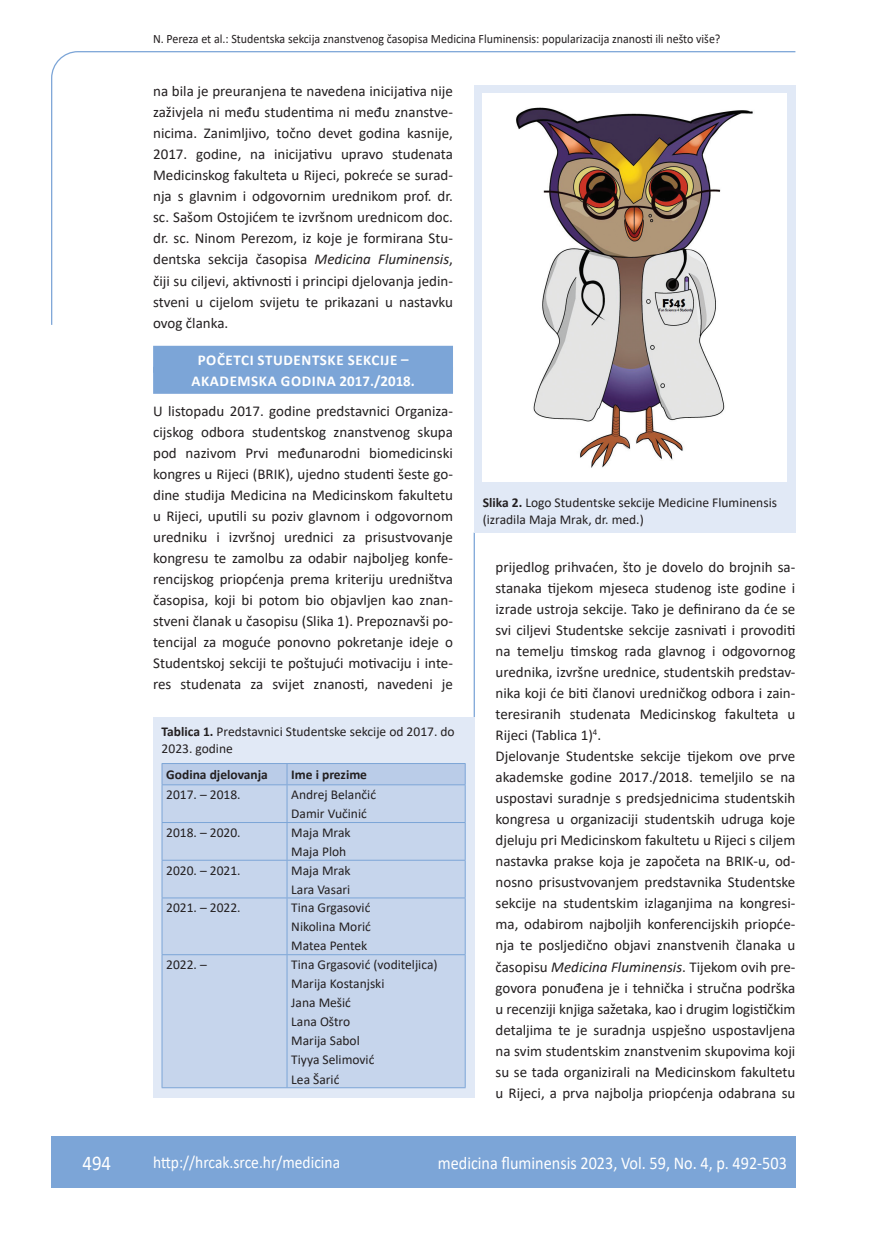
<style>
.page{position:relative;width:872px;height:1234px;background:#fff}
.page>*{position:absolute;margin:0;border:0;box-sizing:border-box;transform-origin:0 0}
.t1{font:21px "Calibri";color:#fff;scale:.9 1}
.t2{font:18px "Calibri";color:#fff;scale:.9 1}
.t3{font:17.25px "Calibri";color:#fff;scale:.9 1}
.osnovni_tekst{font:15px/21px "Calibri";color:#231f20;text-align:justify}
.naslov_ruler{font:700 15px "Calibri";letter-spacing:.04em;color:#fff}
.tablica{font:13.5px "Calibri";color:#231f20}
.potpis_slika{font:13.5px/16.5px "Calibri";color:#231f20}
.tablica-2{font:700 13.5px "Calibri";color:#231f20}
.glava{font:12.75px "Calibri";color:#231f20;scale:.94 1}
.s1{font-style:italic}
.s2{font-weight:700}
</style>
<div class="page">
<svg style="left:51px;top:51px;width:745px;height:275px"></svg>
<hr style="left:473px;top:532px;width:2px;height:185px;background:#7ca5d7">
<div style="left:51px;top:1135px;width:744px;height:51px;background:#7ca5d7"></div>
<div style="left:153px;top:346px;width:300px;height:27px;background:#7ca5d7"></div>
<div style="left:153px;top:367px;width:300px;height:27px;background:#7ca5d7"></div>
<div style="left:153px;top:717px;width:321px;height:380px;background:#e1e9f6"></div>
<div style="left:163px;top:785px;width:302px;height:302px;background:#c6d5ec"></div>
<div style="left:162px;top:763px;width:304px;height:21px;background:#bacce8"></div>
<hr style="left:162px;top:784px;width:125px;height:1px;background:#7ca5d7">
<hr style="left:162px;top:785px;width:1px;height:37px;background:#7ca5d7">
<hr style="left:287px;top:784px;width:178px;height:1px;background:#7ca5d7">
<hr style="left:287px;top:785px;width:1px;height:37px;background:#7ca5d7">
<hr style="left:465px;top:785px;width:1px;height:37px;background:#7ca5d7">
<hr style="left:162px;top:822px;width:125px;height:1px;background:#7ca5d7">
<hr style="left:162px;top:822px;width:1px;height:37px;background:#7ca5d7">
<hr style="left:287px;top:822px;width:178px;height:1px;background:#7ca5d7">
<hr style="left:287px;top:822px;width:1px;height:37px;background:#7ca5d7">
<hr style="left:465px;top:822px;width:1px;height:37px;background:#7ca5d7">
<hr style="left:162px;top:859px;width:125px;height:1px;background:#7ca5d7">
<hr style="left:162px;top:860px;width:1px;height:37px;background:#7ca5d7">
<hr style="left:287px;top:859px;width:178px;height:1px;background:#7ca5d7">
<hr style="left:287px;top:860px;width:1px;height:37px;background:#7ca5d7">
<hr style="left:465px;top:860px;width:1px;height:37px;background:#7ca5d7">
<hr style="left:162px;top:897px;width:125px;height:1px;background:#7ca5d7">
<hr style="left:162px;top:898px;width:1px;height:56px;background:#7ca5d7">
<hr style="left:287px;top:897px;width:178px;height:1px;background:#7ca5d7">
<hr style="left:287px;top:898px;width:1px;height:56px;background:#7ca5d7">
<hr style="left:465px;top:898px;width:1px;height:56px;background:#7ca5d7">
<hr style="left:162px;top:954px;width:125px;height:1px;background:#7ca5d7">
<hr style="left:162px;top:954px;width:1px;height:133px;background:#7ca5d7">
<hr style="left:287px;top:954px;width:178px;height:1px;background:#7ca5d7">
<hr style="left:287px;top:954px;width:1px;height:133px;background:#7ca5d7">
<hr style="left:465px;top:954px;width:1px;height:133px;background:#7ca5d7">
<hr style="left:162px;top:1087px;width:125px;height:1px;background:#7ca5d7">
<hr style="left:287px;top:1087px;width:178px;height:1px;background:#7ca5d7">
<div style="left:474px;top:85px;width:321px;height:447px;background:#e1e9f6"></div>
<div style="left:483px;top:94px;width:304px;height:388px;background:#fff"></div>
<img style="left:516px;top:107px;width:237px;height:361px">
<p class="glava" style="left:153px;top:29px;width:605px">N. Pereza et al.: Studentska sekcija znanstvenog časopisa Medicina Fluminensis: popularizacija znanosti ili nešto više?</p>
<p class="osnovni_tekst" style="left:153px;top:80px;width:301px">na bila je preuranjena te navedena inicijativa nije zaživjela ni među studentima ni među znanstve&shy;nicima. Zanimljivo, točno devet godina kasnije, 2017. godine, na inicijativu upravo studenata Medicinskog fakulteta u Rijeci, pokreće se surad&shy;nja s glavnim i odgovornim urednikom prof. dr. sc. Sašom Ostojićem te izvršnom urednicom doc. dr. sc. Ninom Perezom, iz koje je formirana Stu&shy;dentska sekcija časopisa <span class="s1">Medicina Fluminensis</span>, čiji su ciljevi, aktivnosti i principi djelovanja jedin&shy;stveni u cijelom svijetu te prikazani u nastavku ovog članka.</p>
<p class="naslov_ruler" style="left:198px;top:349px;width:212px">POČETCI STUDENTSKE SEKCIJE –</p>
<p class="naslov_ruler" style="left:191px;top:370px;width:225px">AKADEMSKA GODINA 2017./2018.</p>
<p class="osnovni_tekst" style="left:153px;top:400px;width:301px">U listopadu 2017. godine predstavnici Organiza&shy;cijskog odbora studentskog znanstvenog skupa pod nazivom Prvi međunarodni biomedicinski kongres u Rijeci (BRIK), ujedno studenti šeste go&shy;dine studija Medicina na Medicinskom fakultetu u Rijeci, uputili su poziv glavnom i odgovornom uredniku i izvršnoj urednici za prisustvovanje kongresu te zamolbu za odabir najboljeg konfe&shy;rencijskog priopćenja prema kriteriju uredništva časopisa, koji bi potom bio objavljen kao znan&shy;stveni članak u časopisu (Slika 1). Prepoznavši po&shy;tencijal za moguće ponovno pokretanje ideje o Studentskoj sekciji te poštujući motivaciju i inte&shy;res studenata za svijet znanosti, navedeni je</p>
<p class="potpis_slika" style="left:162px;top:723px;width:294px"><span class="s2">Tablica 1.</span> Predstavnici Studentske sekcije od 2017. do<br>2023. godine</p>
<p class="tablica-2" style="left:166px;top:765px;width:103px">Godina djelovanja</p>
<p class="tablica-2" style="left:291px;top:765px;width:77px">Ime i prezime</p>
<p class="tablica" style="left:166px;top:785px;width:76px">2017. – 2018.</p>
<p class="tablica" style="left:291px;top:785px;width:86px">Andrej Belančić</p>
<p class="tablica" style="left:291px;top:804px;width:77px">Damir Vučinić</p>
<p class="tablica" style="left:166px;top:822px;width:76px">2018. – 2020.</p>
<p class="tablica" style="left:291px;top:822px;width:61px">Maja Mrak</p>
<p class="tablica" style="left:291px;top:841px;width:57px">Maja Ploh</p>
<p class="tablica" style="left:166px;top:860px;width:76px">2020. – 2021.</p>
<p class="tablica" style="left:291px;top:860px;width:61px">Maja Mrak</p>
<p class="tablica" style="left:291px;top:879px;width:61px">Lara Vasari</p>
<p class="tablica" style="left:166px;top:898px;width:76px">2021. – 2022.</p>
<p class="tablica" style="left:291px;top:898px;width:81px">Tina Grgasović</p>
<p class="tablica" style="left:291px;top:917px;width:81px">Nikolina Morić</p>
<p class="tablica" style="left:291px;top:936px;width:78px">Matea Pentek</p>
<p class="tablica" style="left:166px;top:955px;width:42px">2022. –</p>
<p class="tablica" style="left:291px;top:955px;width:148px">Tina Grgasović (voditeljica)</p>
<p class="tablica" style="left:291px;top:974px;width:95px">Marija Kostanjski</p>
<p class="tablica" style="left:291px;top:993px;width:61px">Jana Mešić</p>
<p class="tablica" style="left:291px;top:1012px;width:60px">Lana Oštro</p>
<p class="tablica" style="left:291px;top:1031px;width:70px">Marija Sabol</p>
<p class="tablica" style="left:291px;top:1050px;width:85px">Tiyya Selimović</p>
<p class="tablica" style="left:291px;top:1069px;width:50px">Lea Šarić</p>
<p class="potpis_slika" style="left:483px;top:494px;width:296px"><span class="s2">Slika 2.</span> Logo Studentske sekcije Medicine Fluminensis (izradila Maja Mrak, dr. med.)</p>
<p class="osnovni_tekst" style="left:495px;top:555px;width:301px">prijedlog prihvaćen, što je dovelo do brojnih sa&shy;stanaka tijekom mjeseca studenog iste godine i izrade ustroja sekcije. Tako je definirano da će se svi ciljevi Studentske sekcije zasnivati i provoditi na temelju timskog rada glavnog i odgovornog urednika, izvršne urednice, studentskih predstav&shy;nika koji će biti članovi uredničkog odbora i zain&shy;teresiranih studenata Medicinskog fakulteta u Rijeci (Tablica 1)<sup>4</sup>.</p>
<p class="osnovni_tekst" style="left:495px;top:745px;width:301px">Djelovanje Studentske sekcije tijekom ove prve akademske godine 2017./2018. temeljilo se na uspostavi suradnje s predsjednicima studentskih kongresa u organizaciji studentskih udruga koje djeluju pri Medicinskom fakultetu u Rijeci s ciljem nastavka prakse koja je započeta na BRIK-u, od&shy;nosno prisustvovanjem predstavnika Studentske sekcije na studentskim izlaganjima na kongresi&shy;ma, odabirom najboljih konferencijskih priopće&shy;nja te posljedično objavi znanstvenih članaka u časopisu <span class="s1">Medicina Fluminensis</span>. Tijekom ovih pre&shy;govora ponuđena je i tehnička i stručna podrška u recenziji knjiga sažetaka, kao i drugim logističkim detaljima te je suradnja uspješno uspostavljena na svim studentskim znanstvenim skupovima koji su se tada organizirali na Medicinskom fakultetu u Rijeci, a prva najbolja priopćenja odabrana su</p>
<p class="t1" style="left:82px;top:1147px;width:33px">494</p>
<p class="t3" style="left:153px;top:1149px;width:209px">http://hrcak.srce.hr/medicina</p>
<p class="t2" style="left:438px;top:1149px;width:389px">medicina fluminensis 2023, Vol. 59, No. 4, p. 492-503</p>
</div>
